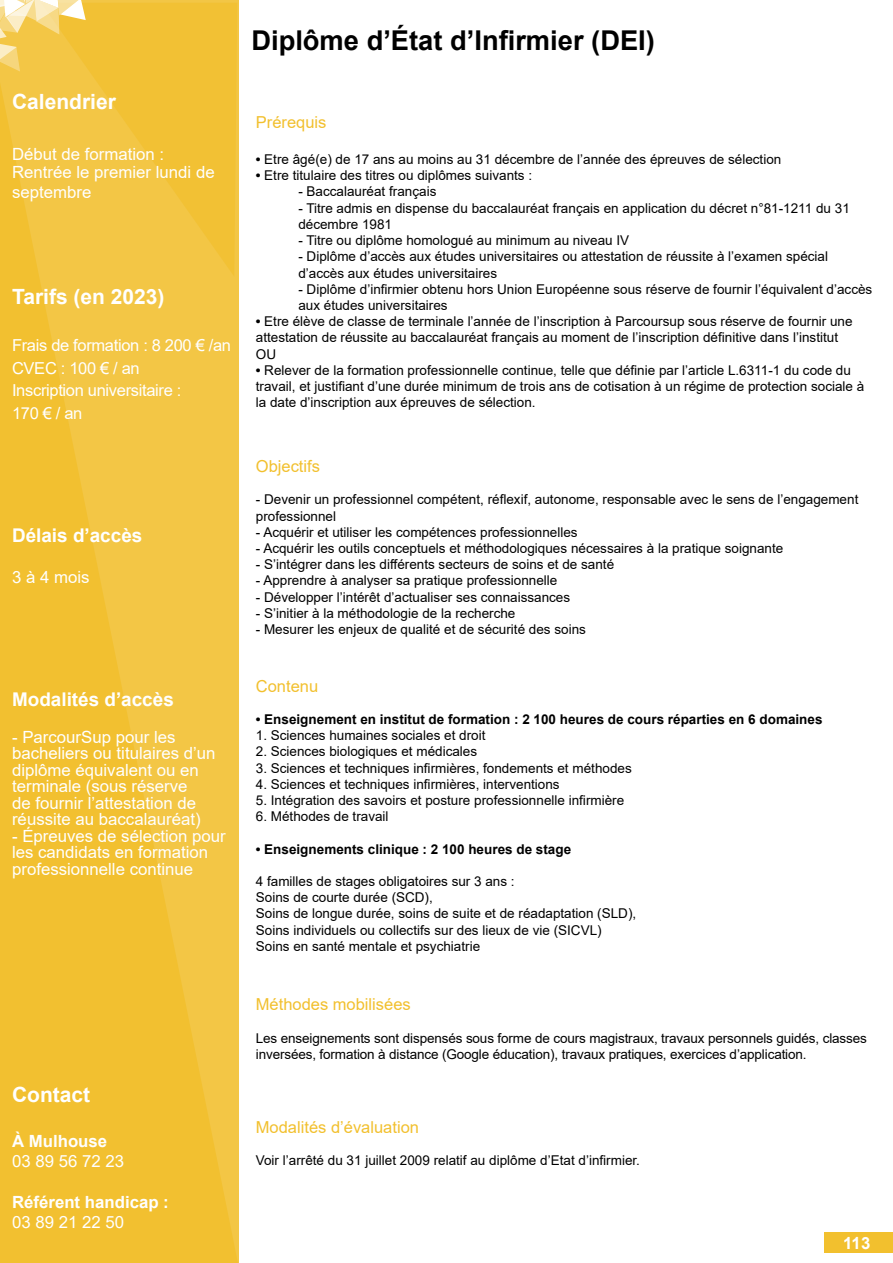
<style>
.page{position:relative;width:893px;height:1263px;background:#fff}
.page>*{position:absolute;margin:0;border:0;box-sizing:border-box;transform-origin:0 0}
.TITRES_DES_FORMATIONS_OK{font:700 27.3px "Arial";color:#000}
.t1{font:700 21px "Arial";color:#fff}
.texte_colonne{font:700 18.9px "Arial";color:#fff}
.texte_colonne-2{font:16.8px/16.5px "Arial";color:#fff}
.texte_colonne-3{font:700 16.8px "Arial";color:#fff}
.t2{font:16.5px/22.5px "Arial";letter-spacing:-.02em;color:#fff}
.sections{font:16.5px "Arial";color:#f2c02e}
.sections-2{font:13.5px/16.2px "Arial";color:#000}
.t3{font:700 13.5px "Arial";color:#000}
.s1{font-weight:700}
</style>
<div class="page">
<svg style="left:0;top:0;width:238px;height:1263px;background:#f2c239"></svg>
<div style="left:824px;top:1233px;width:68px;height:20px;background:#f2c02e"></div>
<svg style="left:0;top:0;width:86px;height:72px;background:#f5d26f"></svg>
<p class="t1" style="left:12px;top:87px;width:105px">Calendrier</p>
<p class="texte_colonne-2" style="left:12px;top:145px;width:154px">Début de formation :</p>
<p class="texte_colonne-2" style="left:12px;top:162px;width:204px;line-height:20.1px">Rentrée le premier lundi de septembre</p>
<p class="t1" style="left:12px;top:281px;width:154px">Tarifs (en 2023)</p>
<p class="t2" style="left:12px;top:334px;width:221px">Frais de formation : 8 200 € /an</p>
<p class="t2" style="left:12px;top:357px;width:129px">CVEC : 100 € / an</p>
<p class="t2" style="left:12px;top:379px;width:171px">Inscription universitaire :<br>170 € / an</p>
<p class="texte_colonne" style="left:12px;top:522px;width:132px">Délais d’accès</p>
<p class="texte_colonne-2" style="left:12px;top:568px;width:79px">3 à 4 mois</p>
<p class="texte_colonne" style="left:12px;top:686px;width:163px">Modalités d’accès</p>
<p class="texte_colonne-2" style="left:12px;top:729px;width:205px">- ParcourSup pour les bacheliers ou titulaires d’un diplôme équivalent ou en terminale (sous réserve<br>de fournir l’attestation de réussite au baccalauréat)</p>
<p class="texte_colonne-2" style="left:12px;top:828px;width:215px">- Épreuves de sélection pour les candidats en formation professionnelle continue</p>
<p class="t1" style="left:12px;top:1079px;width:80px">Contact</p>
<p class="texte_colonne-3" style="left:12px;top:1129px;width:97px">À Mulhouse</p>
<p class="texte_colonne-2" style="left:12px;top:1153px;width:114px">03 89 56 72 23</p>
<p class="texte_colonne-3" style="left:12px;top:1190px;width:158px">Référent handicap :</p>
<p class="texte_colonne-2" style="left:12px;top:1213px;width:114px">03 89 21 22 50</p>
<p class="TITRES_DES_FORMATIONS_OK" style="left:251px;top:21px;width:405px">Diplôme d’État d’Infirmier (DEI)</p>
<p class="sections" style="left:256px;top:111px;width:72px">Prérequis</p>
<p class="sections-2" style="left:256px;top:151px;width:527px"><span class="s1">•</span> Etre âgé(e) de 17 ans au moins au 31 décembre de l’année des épreuves de sélection</p>
<p class="sections-2" style="left:256px;top:167px;width:278px"><span class="s1">•</span> Etre titulaire des titres ou diplômes suivants :</p>
<p class="sections-2" style="left:298px;top:184px;width:140px">- Baccalauréat français</p>
<p class="sections-2" style="left:298px;top:200px;width:553px">- Titre admis en dispense du baccalauréat français en application du décret n°81-1211 du 31 décembre 1981</p>
<p class="sections-2" style="left:298px;top:232px;width:332px">- Titre ou diplôme homologué au minimum au niveau IV</p>
<p class="sections-2" style="left:298px;top:248px;width:531px">- Diplôme d’accès aux études universitaires ou attestation de réussite à l’examen spécial d’accès aux études universitaires</p>
<p class="sections-2" style="left:298px;top:281px;width:575px">- Diplôme d’infirmier obtenu hors Union Européenne sous réserve de fournir l’équivalent d’accès aux études universitaires</p>
<p class="sections-2" style="left:256px;top:313px;width:598px"><span class="s1">•</span> Etre élève de classe de terminale l’année de l’inscription à Parcoursup sous réserve de fournir une attestation de réussite au baccalauréat français au moment de l’inscription définitive dans l’institut</p>
<p class="sections-2" style="left:256px;top:346px;width:22px">OU</p>
<p class="sections-2" style="left:256px;top:362px;width:610px"><span class="s1">•</span> Relever de la formation professionnelle continue, telle que définie par l’article L.6311-1 du code du travail, et justifiant d’une durée minimum de trois ans de cotisation à un régime de protection sociale à la date d’inscription aux épreuves de sélection.</p>
<p class="sections" style="left:256px;top:455px;width:66px">Objectifs</p>
<p class="sections-2" style="left:256px;top:491px;width:604px">- Devenir un professionnel compétent, réflexif, autonome, responsable avec le sens de l’engagement professionnel</p>
<p class="sections-2" style="left:256px;top:524px;width:323px">- Acquérir et utiliser les compétences professionnelles</p>
<p class="sections-2" style="left:256px;top:540px;width:529px">- Acquérir les outils conceptuels et méthodologiques nécessaires à la pratique soignante</p>
<p class="sections-2" style="left:256px;top:556px;width:360px">- S’intégrer dans les différents secteurs de soins et de santé</p>
<p class="sections-2" style="left:256px;top:572px;width:303px">- Apprendre à analyser sa pratique professionnelle</p>
<p class="sections-2" style="left:256px;top:589px;width:316px">- Développer l’intérêt d’actualiser ses connaissances</p>
<p class="sections-2" style="left:256px;top:605px;width:261px">- S’initier à la méthodologie de la recherche</p>
<p class="sections-2" style="left:256px;top:621px;width:332px">- Mesurer les enjeux de qualité et de sécurité des soins</p>
<p class="sections" style="left:256px;top:674px;width:64px">Contenu</p>
<p class="t3" style="left:256px;top:710px;width:568px">• Enseignement en institut de formation : 2 100 heures de cours réparties en 6 domaines</p>
<p class="sections-2" style="left:256px;top:727px;width:231px">1. Sciences humaines sociales et droit</p>
<p class="sections-2" style="left:256px;top:743px;width:223px">2. Sciences biologiques et médicales</p>
<p class="sections-2" style="left:256px;top:760px;width:377px">3. Sciences et techniques infirmières, fondements et méthodes</p>
<p class="sections-2" style="left:256px;top:776px;width:305px">4. Sciences et techniques infirmières, interventions</p>
<p class="sections-2" style="left:256px;top:792px;width:370px">5. Intégration des savoirs et posture professionnelle infirmière</p>
<p class="sections-2" style="left:256px;top:808px;width:134px">6. Méthodes de travail</p>
<p class="t3" style="left:256px;top:839px;width:317px">• Enseignements clinique : 2 100 heures de stage</p>
<p class="sections-2" style="left:256px;top:873px;width:260px">4 familles de stages obligatoires sur 3 ans :</p>
<p class="sections-2" style="left:256px;top:889px;width:179px">Soins de courte durée (SCD),</p>
<p class="sections-2" style="left:256px;top:905px;width:382px">Soins de longue durée, soins de suite et de réadaptation (SLD),</p>
<p class="sections-2" style="left:256px;top:922px;width:347px">Soins individuels ou collectifs sur des lieux de vie (SICVL)</p>
<p class="sections-2" style="left:256px;top:938px;width:226px">Soins en santé mentale et psychiatrie</p>
<p class="sections" style="left:256px;top:993px;width:156px">Méthodes mobilisées</p>
<p class="sections-2" style="left:256px;top:1030px;width:613px">Les enseignements sont dispensés sous forme de cours magistraux, travaux personnels guidés, classes inversées, formation à distance (Google éducation), travaux pratiques, exercices d’application.</p>
<p class="sections" style="left:256px;top:1115px;width:165px">Modalités d’évaluation</p>
<p class="sections-2" style="left:256px;top:1152px;width:386px">Voir l’arrêté du 31 juillet 2009 relatif au diplôme d’Etat d’infirmier.</p>
<p class="texte_colonne-3" style="left:843px;top:1231px;width:29px">113</p>
</div>
